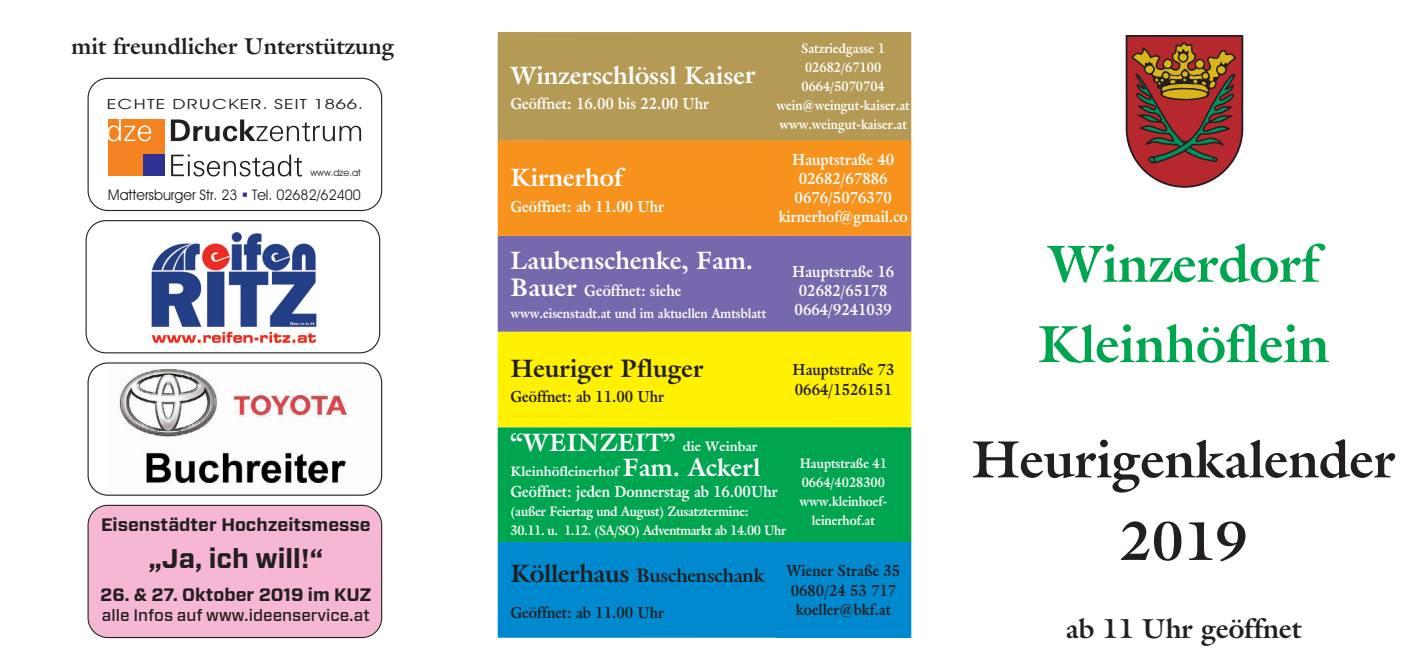
<style>
.page{position:relative;width:1423px;height:670px;background:#fff}
.page>*{position:absolute;margin:0;border:0;box-sizing:border-box;transform-origin:0 0}
.t1{font:700 54px "Galliard IT Cby BT";color:#231f20}
.t2{font:700 51.75px "Galliard IT Cby BT";color:#00a54f}
.t3{font:700 51.75px "Galliard IT Cby BT";color:#231f20}
.t4{font:700 27px "Galliard IT Cby BT";color:#231f20}
.t5{font:700 27px "Forza";color:#231f20}
.t6{font:700 24.75px "Galliard IT Cby BT";color:#fff}
.t7{font:700 24.75px "Galliard IT Cby BT";color:#231f20}
.t8{font:700 22.5px "Galliard IT Cby BT";color:#231f20}
.t9{font:700 19.12px "Galliard IT Cby BT";letter-spacing:-.015em;color:#231f20}
.t10{font:700 18px "Forza";color:#231f20}
.t11{font:500 16.65px "Forza";color:#231f20}
.t12{font:700 15.75px "Galliard IT Cby BT";color:#fff;scale:.9 1}
.t13{font:700 15.75px "Galliard IT Cby BT";color:#231f20;scale:.9 1}
.t14{font:14.62px "Avant Garde Book BT";color:#231f20}
.t15{font:14.17px "Avant Garde";letter-spacing:.015em;color:#231f20;scale:1.38 1}
.t16{font:700 13.5px "Galliard IT Cby BT";color:#fff;scale:.9 1}
.t17{font:700 13.5px "Galliard IT Cby BT";letter-spacing:-.03em;color:#fff;scale:.9 1}
.t18{font:700 13.5px "Galliard IT Cby BT";color:#fff}
.t19{font:9.67px "Avant Garde Book BT";color:#231f20}
.s1{color:#2e3092}
.s2{font-size:24.75px}
.s3{font-size:13.5px}
</style>
<div class="page">
<svg style="left:1125px;top:35px;width:119px;height:153px;background:#974e3f"></svg>
<img style="left:119px;top:363px;width:262px;height:131px">
<div style="left:87px;top:362px;width:295px;height:134px;border:2px solid #231f20;border-radius:20px"></div>
<div style="left:88px;top:78px;width:294px;height:133px;border:2px solid #231f20;border-radius:20px"></div>
<img style="left:151px;top:232px;width:166px;height:112px">
<div style="left:86px;top:220px;width:294px;height:133px;border:2px solid #231f20;border-radius:20px"></div>
<div style="left:108px;top:119px;width:57px;height:57px;background:#f58220"></div>
<div style="left:143px;top:154px;width:22px;height:22px;background:#2e3092"></div>
<svg style="left:171px;top:119px;width:190px;height:22px"></svg>
<svg style="left:171px;top:154px;width:131px;height:22px"></svg>
<svg style="left:108px;top:119px;width:43px;height:22px"></svg>
<div style="left:89px;top:506px;width:292px;height:131px;background:#f6b7d4;border-radius:19px"></div>
<div style="left:88px;top:505px;width:294px;height:133px;border:2px solid #231f20;border-radius:20px"></div>
<div style="left:497px;top:427px;width:414px;height:115px;background:#00a54f"></div>
<div style="left:497px;top:140px;width:414px;height:96px;background:#f7931d"></div>
<div style="left:497px;top:32px;width:414px;height:108px;background:#b59a55"></div>
<div style="left:497px;top:331px;width:414px;height:96px;background:#fff101"></div>
<div style="left:497px;top:236px;width:414px;height:96px;background:#7768ae"></div>
<div style="left:497px;top:542px;width:414px;height:95px;background:#0089cf"></div>
<div style="left:775px;top:542px;width:136px;height:96px;background:#0089cf"></div>
<p class="t8" style="left:71px;top:38px;width:324px">mit freundlicher Unterstützung</p>
<p class="t15" style="left:106px;top:99px;width:187px">ECHTE DRUCKER. SEIT 1866.</p>
<p class="t19" style="left:310px;top:169px;width:52px">www.dze.at</p>
<p class="t14" style="left:108px;top:189px;width:254px">Mattersburger Str. 23 <span class="s1">▪</span> Tel. 02682/62400</p>
<p class="t10" style="left:101px;top:514px;width:271px">Eisenstädter Hochzeitsmesse</p>
<p class="t5" style="left:149px;top:542px;width:176px">„Ja, ich will!“</p>
<p class="t10" style="left:100px;top:584px;width:273px">26. &amp; 27. Oktober 2019 im KUZ</p>
<p class="t11" style="left:102px;top:606px;width:269px">alle Infos auf www.ideenservice.at</p>
<p class="t6" style="left:510px;top:65px;width:247px">Winzerschlössl Kaiser</p>
<p class="t12" style="left:510px;top:97px;width:222px">Geöffnet: 16.00 bis 22.00 Uhr</p>
<p class="t6" style="left:510px;top:168px;width:114px">Kirnerhof</p>
<p class="t12" style="left:510px;top:200px;width:172px">Geöffnet: ab 11.00 Uhr</p>
<p class="t6" style="left:510px;top:250px;width:244px">Laubenschenke, Fam.</p>
<p class="t12" style="left:510px;top:284px;width:191px"><span class="s2">Bauer</span> Geöffnet: siehe</p>
<p class="t16" style="left:510px;top:308px;width:285px">www.eisenstadt.at und im aktuellen Amtsblatt</p>
<p class="t16" style="left:801px;top:43px;width:94px">Satzriedgasse 1</p>
<p class="t16" style="left:805px;top:62px;width:86px">02682/67100</p>
<p class="t16" style="left:801px;top:81px;width:94px">0664/5070704</p>
<p class="t16" style="left:776px;top:100px;width:149px">wein@weingut-kaiser.at</p>
<p class="t16" style="left:779px;top:119px;width:143px">www.weingut-kaiser.at</p>
<p class="t12" style="left:792px;top:153px;width:115px">Hauptstraße 40</p>
<p class="t12" style="left:798px;top:172px;width:100px">02682/67886</p>
<p class="t12" style="left:794px;top:191px;width:109px">0676/5076370</p>
<p class="t12" style="left:778px;top:210px;width:145px">kirnerhof@gmail.co</p>
<p class="t12" style="left:792px;top:265px;width:115px">Hauptstraße 16</p>
<p class="t12" style="left:798px;top:284px;width:100px">02682/65178</p>
<p class="t12" style="left:794px;top:303px;width:109px">0664/9241039</p>
<p class="t7" style="left:510px;top:358px;width:195px">Heuriger Pfluger</p>
<p class="t13" style="left:510px;top:390px;width:172px">Geöffnet: ab 11.00 Uhr</p>
<p class="t13" style="left:792px;top:364px;width:115px">Hauptstraße 73</p>
<p class="t13" style="left:795px;top:383px;width:109px">0664/1526151</p>
<p class="t6" style="left:510px;top:433px;width:249px">“WEINZEIT” <span class="s3">die Weinbar</span></p>
<p class="t18" style="left:510px;top:466px;width:251px">Kleinhöfleinerhof <span class="s2">Fam. Ackerl</span></p>
<p class="t12" style="left:510px;top:485px;width:298px">Geöffnet: jeden Donnerstag ab 16.00Uhr</p>
<p class="t16" style="left:510px;top:506px;width:266px">(außer Feiertag und August) Zusatztermine:</p>
<p class="t17" style="left:510px;top:525px;width:308px">30.11. u. 1.12. (SA/SO) Adventmarkt ab 14.00 Uhr</p>
<p class="t16" style="left:799px;top:457px;width:98px">Hauptstraße 41</p>
<p class="t16" style="left:801px;top:477px;width:94px">0664/4028300</p>
<p class="t16" style="left:799px;top:496px;width:99px">www.kleinhoef-</p>
<p class="t16" style="left:811px;top:515px;width:72px">leinerhof.at</p>
<p class="t9" style="left:510px;top:568px;width:255px"><span class="s2">Köllerhaus</span> Buschenschank</p>
<p class="t13" style="left:510px;top:606px;width:172px">Geöffnet: ab 11.00 Uhr</p>
<p class="t13" style="left:786px;top:564px;width:128px">Wiener Straße 35</p>
<p class="t13" style="left:790px;top:584px;width:119px">0680/24 53 717</p>
<p class="t13" style="left:796px;top:603px;width:107px">koeller@bkf.at</p>
<p class="t2" style="left:1047px;top:243px;width:273px">Winzerdorf</p>
<p class="t2" style="left:1038px;top:324px;width:293px">Kleinhöflein</p>
<p class="t3" style="left:971px;top:439px;width:425px">Heurigenkalender</p>
<p class="t1" style="left:1119px;top:520px;width:130px">2019</p>
<p class="t4" style="left:1065px;top:617px;width:237px">ab 11 Uhr geöffnet</p>
</div>
